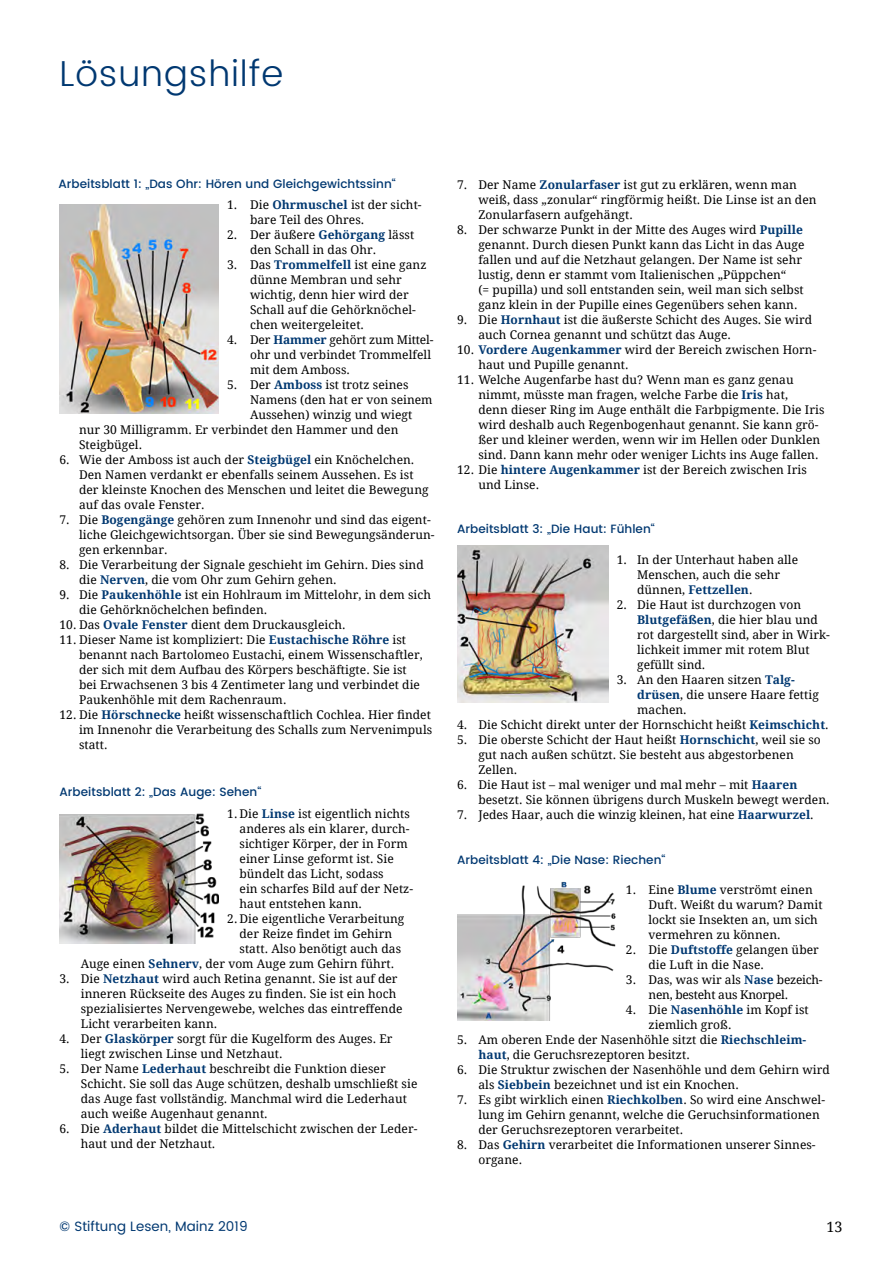
<style>
.page{position:relative;width:893px;height:1263px;background:#fff}
.page>*{position:absolute;margin:0;border:0;box-sizing:border-box;transform-origin:0 0}
.t1{font:300 36px "Poppins DE";letter-spacing:.025em;color:#003871}
.t2{font:14.25px "Droid Serif";color:#000}
.t3{font:13.5px "Poppins DE";letter-spacing:.005em;color:#003871}
.t4{font:12px/15px "Droid Serif";letter-spacing:.005em;color:#000}
.t5{font:500 12px "Poppins DE";letter-spacing:.005em;color:#003871}
.t6{font:12px/15px "Droid Serif";letter-spacing:-.02em;color:#000}
.s1{font-weight:700;color:#003871}
</style>
<div class="page">
<img style="left:60px;top:204px;width:159px;height:210px">
<img style="left:60px;top:813px;width:159px;height:131px">
<img style="left:457px;top:546px;width:151px;height:157px">
<img style="left:457px;top:881px;width:159px;height:139px">
<h1 class="t1" style="left:60px;top:48px;width:225px">Lösungshilfe</h1>
<p class="t5" style="left:58px;top:175px;width:339px">Arbeitsblatt 1: „Das Ohr: Hören und Gleichgewichtssinn“</p>
<p class="t4" style="left:250px;top:197px;width:173px;text-indent:-23px">1. Die <span class="s1">Ohrmuschel</span> ist der sicht&shy;bare Teil des Ohres.</p>
<p class="t4" style="left:250px;top:227px;width:166px;text-indent:-23px">2. Der äußere <span class="s1">Gehörgang</span> lässt den Schall in das Ohr.</p>
<p class="t4" style="left:250px;top:257px;width:178px;text-indent:-23px">3. Das <span class="s1">Trommelfell</span> ist eine ganz dünne Membran und sehr wichtig, denn hier wird der<br>Schall auf die Gehörknöchel&shy;chen weitergeleitet.</p>
<p class="t4" style="left:250px;top:332px;width:185px;text-indent:-23px">4. Der <span class="s1">Hammer</span> gehört zum Mittel&shy;ohr und verbindet Trommelfell mit dem Amboss.</p>
<p class="t4" style="left:227px;top:377px;width:183px">5. Der <span class="s1">Amboss</span> ist trotz seines</p>
<p class="t4" style="left:250px;top:392px;width:184px">Namens (den hat er von seinem</p>
<p class="t4" style="left:250px;top:407px;width:164px">Aussehen) winzig und wiegt</p>
<p class="t4" style="left:79px;top:422px;width:321px">nur 30 Milligramm. Er verbindet den Hammer und den</p>
<p class="t4" style="left:79px;top:437px;width:65px">Steigbügel.</p>
<p class="t4" style="left:79px;top:452px;width:351px;text-indent:-20px">6. Wie der Amboss ist auch der <span class="s1">Steigbügel</span> ein Knöchelchen.<br>Den Namen verdankt er ebenfalls seinem Aussehen. Es ist der kleinste Knochen des Menschen und leitet die Bewegung auf das ovale Fenster.</p>
<p class="t4" style="left:79px;top:512px;width:357px;text-indent:-20px">7. Die <span class="s1">Bogengänge</span> gehören zum Innenohr und sind das eigent&shy;liche Gleichgewichtsorgan. Über sie sind Bewegungsänderun&shy;gen erkennbar.</p>
<p class="t4" style="left:79px;top:557px;width:346px;text-indent:-20px">8. Die Verarbeitung der Signale geschieht im Gehirn. Dies sind die <span class="s1">Nerven</span>, die vom Ohr zum Gehirn gehen.</p>
<p class="t4" style="left:79px;top:587px;width:353px;text-indent:-20px">9. Die <span class="s1">Paukenhöhle</span> ist ein Hohlraum im Mittelohr, in dem sich die Gehörknöchelchen befinden.</p>
<p class="t4" style="left:60px;top:617px;width:287px">10. Das <span class="s1">Ovale Fenster</span> dient dem Druckausgleich.</p>
<p class="t4" style="left:79px;top:632px;width:345px;text-indent:-20px">11. Dieser Name ist kompliziert: Die <span class="s1">Eustachische Röhre</span> ist benannt nach Bartolomeo Eustachi, einem Wissenschaftler, der sich mit dem Aufbau des Körpers beschäftigte. Sie ist bei Erwachsenen 3 bis 4 Zentimeter lang und verbindet die Paukenhöhle mit dem Rachenraum.</p>
<p class="t4" style="left:79px;top:707px;width:355px;text-align:justify;text-indent:-20px">12. Die <span class="s1">Hörschnecke</span> heißt wissenschaftlich Cochlea. Hier findet im Innenohr die Verarbeitung des Schalls zum Nervenimpuls statt.</p>
<p class="t5" style="left:60px;top:783px;width:203px">Arbeitsblatt 2: „Das Auge: Sehen“</p>
<p class="t4" style="left:240px;top:806px;width:175px;text-indent:-12px">1. Die <span class="s1">Linse</span> ist eigentlich nichts anderes als ein klarer, durch&shy;sichtiger Körper, der in Form einer Linse geformt ist. Sie bündelt das Licht, sodass<br>ein scharfes Bild auf der Netz&shy;haut entstehen kann.</p>
<p class="t4" style="left:227px;top:911px;width:179px">2. Die eigentliche Verarbeitung</p>
<p class="t4" style="left:240px;top:926px;width:154px">der Reize findet im Gehirn</p>
<p class="t4" style="left:240px;top:941px;width:163px">statt. Also benötigt auch das</p>
<p class="t4" style="left:81px;top:956px;width:315px">Auge einen <span class="s1">Sehnerv</span>, der vom Auge zum Gehirn führt.</p>
<p class="t4" style="left:81px;top:971px;width:323px;text-indent:-21px">3. Die <span class="s1">Netzhaut</span> wird auch Retina genannt. Sie ist auf der inneren Rückseite des Auges zu finden. Sie ist ein hoch spezialisiertes Nervengewebe, welches das eintreffende Licht verarbeiten kann.</p>
<p class="t4" style="left:81px;top:1031px;width:313px;text-indent:-21px">4. Der <span class="s1">Glaskörper</span> sorgt für die Kugelform des Auges. Er liegt zwischen Linse und Netzhaut.</p>
<p class="t4" style="left:81px;top:1061px;width:338px;text-indent:-21px">5. Der Name <span class="s1">Lederhaut</span> beschreibt die Funktion dieser Schicht. Sie soll das Auge schützen, deshalb umschließt sie das Auge fast vollständig. Manchmal wird die Lederhaut auch weiße Augenhaut genannt.</p>
<p class="t4" style="left:81px;top:1121px;width:338px;text-indent:-21px">6. Die <span class="s1">Aderhaut</span> bildet die Mittelschicht zwischen der Leder&shy;haut und der Netzhaut.</p>
<p class="t3" style="left:60px;top:1217px;width:190px">© Stiftung Lesen, Mainz 2019</p>
<p class="t4" style="left:478px;top:176px;width:340px;text-indent:-21px">7. Der Name <span class="s1">Zonularfaser</span> ist gut zu erklären, wenn man weiß, dass „zonular“ ringförmig heißt. Die Linse ist an den<br>Zonularfasern aufgehängt.</p>
<p class="t4" style="left:478px;top:221px;width:328px;text-indent:-21px">8. Der schwarze Punkt in der Mitte des Auges wird <span class="s1">Pupille </span>genannt. Durch diesen Punkt kann das Licht in das Auge fallen und auf die Netzhaut gelangen. Der Name ist sehr lustig, denn er stammt vom Italienischen „Püppchen“<br>(= pupilla) und soll entstanden sein, weil man sich selbst ganz klein in der Pupille eines Gegenübers sehen kann.</p>
<p class="t4" style="left:478px;top:311px;width:335px;text-indent:-21px">9. Die <span class="s1">Hornhaut</span> ist die äußerste Schicht des Auges. Sie wird auch Cornea genannt und schützt das Auge.</p>
<p class="t4" style="left:478px;top:341px;width:340px;text-indent:-21px">10. <span class="s1">Vordere Augenkammer</span> wird der Bereich zwischen Horn&shy;haut und Pupille genannt.</p>
<p class="t4" style="left:478px;top:371px;width:347px;text-indent:-21px">11. Welche Augenfarbe hast du? Wenn man es ganz genau nimmt, müsste man fragen, welche Farbe die <span class="s1">Iris</span> hat,<br>denn dieser Ring im Auge enthält die Farbpigmente. Die Iris wird deshalb auch Regenbogenhaut genannt. Sie kann grö&shy;ßer und kleiner werden, wenn wir im Hellen oder Dunklen sind. Dann kann mehr oder weniger Lichts ins Auge fallen.</p>
<p class="t4" style="left:478px;top:461px;width:330px;text-indent:-21px">12. Die <span class="s1">hintere Augenkammer</span> ist der Bereich zwischen Iris und Linse.</p>
<p class="t5" style="left:457px;top:520px;width:199px">Arbeitsblatt 3: „Die Haut: Fühlen“</p>
<p class="t4" style="left:637px;top:551px;width:163px;text-indent:-20px">1. In der Unterhaut haben alle<br>Menschen, auch die sehr dünnen, <span class="s1">Fettzellen</span>.</p>
<p class="t4" style="left:637px;top:596px;width:194px;text-indent:-20px">2. Die Haut ist durchzogen von<br><span class="s1">Blutgefäßen</span>, die hier blau und rot dargestellt sind, aber in Wirk&shy;lichkeit immer mit rotem Blut gefüllt sind.</p>
<p class="t4" style="left:637px;top:671px;width:183px;text-indent:-20px">3. An den Haaren sitzen <span class="s1">Talg&shy;drüsen</span>, die unsere Haare fettig machen.</p>
<p class="t4" style="left:457px;top:716px;width:373px">4. Die Schicht direkt unter der Hornschicht heißt <span class="s1">Keimschicht</span>.</p>
<p class="t4" style="left:478px;top:731px;width:344px;text-indent:-21px">5. Die oberste Schicht der Haut heißt <span class="s1">Hornschicht</span>, weil sie so gut nach außen schützt. Sie besteht aus abgestorbenen<br>Zellen.</p>
<p class="t4" style="left:478px;top:776px;width:353px;text-indent:-21px">6. Die Haut ist – mal weniger und mal mehr – mit <span class="s1">Haaren </span>besetzt. Sie können übrigens durch Muskeln bewegt werden.</p>
<p class="t4" style="left:457px;top:806px;width:358px">7. Jedes Haar, auch die winzig kleinen, hat eine <span class="s1">Haarwurzel</span>.</p>
<p class="t5" style="left:457px;top:850px;width:210px">Arbeitsblatt 4: „Die Nase: Riechen“</p>
<p class="t4" style="left:648px;top:881px;width:176px;text-indent:-23px">1. Eine <span class="s1">Blume</span> verströmt einen<br>Duft. Weißt du warum? Damit lockt sie Insekten an, um sich vermehren zu können.</p>
<p class="t4" style="left:648px;top:941px;width:172px;text-indent:-23px">2. Die <span class="s1">Duftstoffe</span> gelangen über die Luft in die Nase.</p>
<p class="t6" style="left:648px;top:971px;width:176px;text-indent:-23px">3. Das, was wir als <span class="s1">Nase</span> bezeich&shy;nen, besteht aus Knorpel.</p>
<p class="t4" style="left:648px;top:1001px;width:162px;text-indent:-23px">4. Die <span class="s1">Nasenhöhle</span> im Kopf ist ziemlich groß.</p>
<p class="t4" style="left:478px;top:1031px;width:329px;text-indent:-21px">5. Am oberen Ende der Nasenhöhle sitzt die <span class="s1">Riechschleim&shy;haut</span>, die Geruchsrezeptoren besitzt.</p>
<p class="t4" style="left:478px;top:1061px;width:353px;text-indent:-21px">6. Die Struktur zwischen der Nasenhöhle und dem Gehirn wird als <span class="s1">Siebbein</span> bezeichnet und ist ein Knochen.</p>
<p class="t4" style="left:478px;top:1091px;width:348px;text-indent:-21px">7. Es gibt wirklich einen <span class="s1">Riechkolben</span>. So wird eine Anschwel&shy;lung im Gehirn genannt, welche die Geruchsinformationen der Geruchsrezeptoren verarbeitet.</p>
<p class="t4" style="left:478px;top:1136px;width:339px;text-indent:-21px">8. Das <span class="s1">Gehirn</span> verarbeitet die Informationen unserer Sinnes&shy;organe.</p>
<p class="t2" style="left:826px;top:1217px;width:18px">13</p>
</div>
